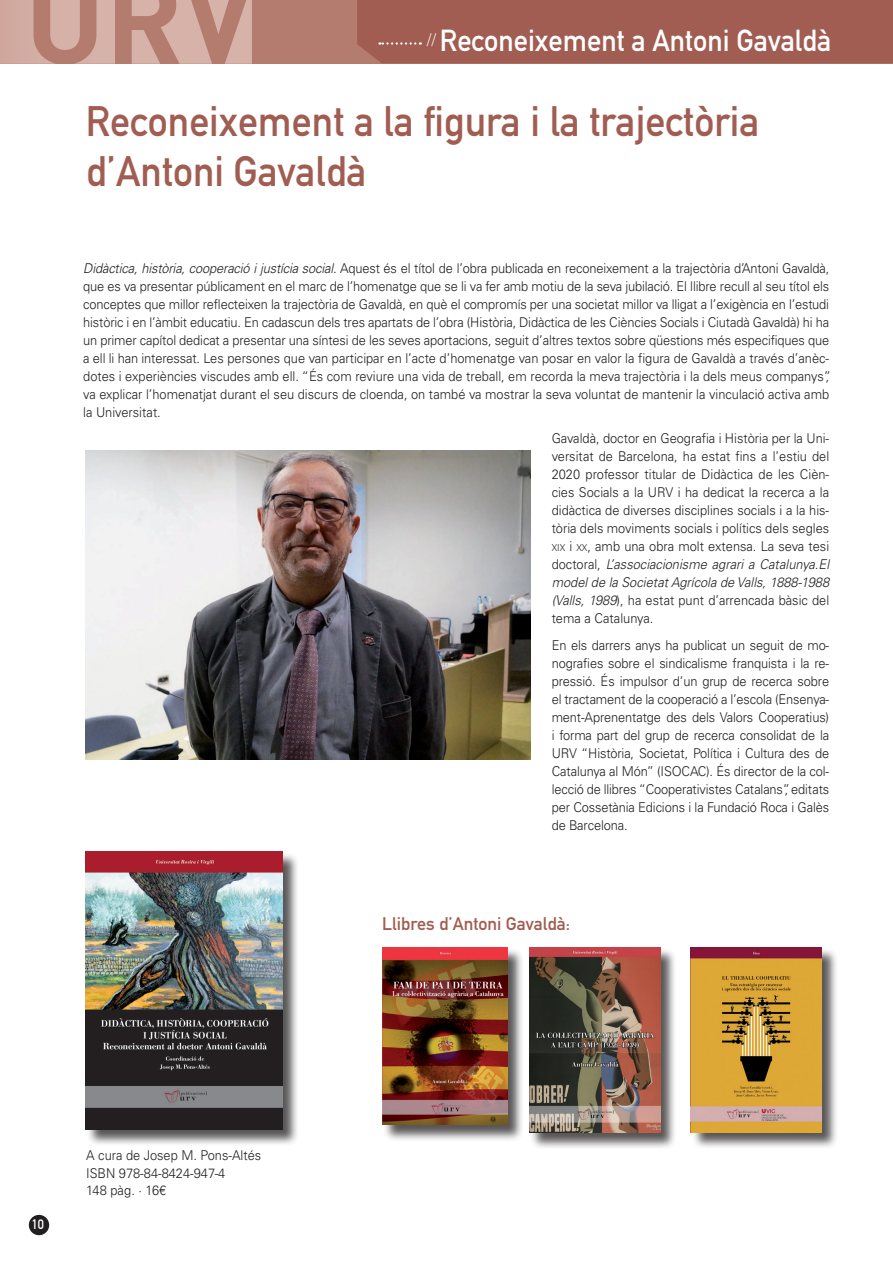
<style>
.page{position:relative;width:893px;height:1263px;background:#fff}
.page>*{position:absolute;margin:0;border:0;box-sizing:border-box;transform-origin:0 0}
.t1{font:42px/50.4px "DIN Mittelschrift";color:#a15d51;scale:.95 1}
.t2{font:30px "DIN Mittelschrift";color:#fff;scale:.95 1}
.t3{font:18px "DIN Mittelschrift";color:#a15d51}
.t4{font:300 13.5px/18px "Univers";letter-spacing:-.01em;color:#231f20;scale:.95 1}
.t5{font:13.5px "DIN Mittelschrift";color:#fff;scale:.95 1}
.s1{font-style:italic}
.s2{font-size:9.45px}
</style>
<div class="page">
<div style="left:28px;top:1214px;width:22px;height:22px;background:#231f20;border-radius:50%"></div>
<div style="left:27px;top:1212px;width:24px;height:25px;border:2px solid #fff;border-radius:50%"></div>
<div style="left:0;top:0;width:893px;height:63px;background:#b47c6f"></div>
<div style="left:357px;top:0;width:536px;height:63px;background:#a15d51"></div>
<img style="left:0;top:0;width:252px;height:64px">
<img style="left:85px;top:451px;width:445px;height:308px">
<div style="left:86px;top:852px;width:214px;height:294px;background:#231f20;opacity:.75"></div>
<img style="left:86px;top:852px;width:197px;height:278px">
<div style="left:382px;top:948px;width:142px;height:194px;background:#231f20;opacity:.75"></div>
<img style="left:382px;top:947px;width:125px;height:178px">
<div style="left:530px;top:948px;width:147px;height:201px;background:#231f20;opacity:.75"></div>
<img style="left:529px;top:947px;width:131px;height:186px">
<div style="left:691px;top:948px;width:147px;height:201px;background:#231f20;opacity:.75"></div>
<img style="left:691px;top:947px;width:131px;height:185px">
<h2 class="t2" style="left:427px;top:23px;width:427px"><sup>//</sup> Reconeixement a Antoni Gavaldà</h2>
<h1 class="t1" style="left:86px;top:96px;width:710px">Reconeixement a la figura i la trajectòria d’Antoni Gavaldà</h1>
<p class="t4" style="left:83px;top:259px;width:788px"><span class="s1">Didàctica, història, cooperació i justícia social.</span> Aquest és el títol de l’obra publicada en reconeixement a la trajectòria d’Antoni Gavaldà, que es va presentar públicament en el marc de l’homenatge que se li va fer amb motiu de la seva jubilació. El llibre recull al seu títol els conceptes que millor reflecteixen la trajectòria de Gavaldà, en què el compromís per una societat millor va lligat a l’exigència en l’estudi històric i en l’àmbit educatiu. En cadascun dels tres apartats de l’obra (Història, Didàctica de les Ciències Socials i Ciutadà Gavaldà) hi ha un primer capítol dedicat a presentar una síntesi de les seves aportacions, seguit d’altres textos sobre qüestions més especifiques que a ell li han interessat. Les persones que van participar en l’acte d’homenatge van posar en valor la figura de Gavaldà a través d’anèc&shy;dotes i experiències viscudes amb ell. “És com reviure una vida de treball, em recorda la meva trajectòria i la dels meus companys”, va explicar l’homenatjat durant el seu discurs de cloenda, on també va mostrar la seva voluntat de mantenir la vinculació activa amb la Universitat.</p>
<p class="t4" style="left:552px;top:430px;width:294px;text-align:justify">Gavaldà, doctor en Geografia i Història per la Uni&shy;versitat de Barcelona, ha estat fins a l’estiu del 2020 professor titular de Didàctica de les Cièn&shy;cies Socials a la URV i ha dedicat la recerca a la didàctica de diverses disciplines socials i a la his&shy;tòria dels moviments socials i polítics dels segles <span class="s2">XIX</span> i <span class="s2">XX</span>, amb una obra molt extensa. La seva tesi doctoral, <span class="s1">L’associacionisme agrari a Catalunya.El model de la Societat Agrícola de Valls, 1888-1988 (Valls, 1989</span>), ha estat punt d’arrencada bàsic del tema a Catalunya.</p>
<p class="t4" style="left:552px;top:636px;width:294px;text-align:justify">En els darrers anys ha publicat un seguit de mo&shy;nografies sobre el sindicalisme franquista i la re&shy;pressió. És impulsor d’un grup de recerca sobre el tractament de la cooperació a l’escola (Ensenya&shy;ment-Aprenentatge des dels Valors Cooperatius) i forma part del grup de recerca consolidat de la URV “Història, Societat, Política i Cultura des de Catalunya al Món” (ISOCAC). És director de la col· lecció de llibres “Cooperativistes Catalans”, editats per Cossetània Edicions i la Fundació Roca i Galès de Barcelona.</p>
<h3 class="t3" style="left:382px;top:913px;width:189px">Llibres d’Antoni Gavaldà:</h3>
<p class="t5" style="left:32px;top:1216px;width:14px">10</p>
<p class="t4" style="left:86px;top:1146px;width:186px">A cura de Josep M. Pons-Altés<br>ISBN 978-84-8424-947-4</p>
<p class="t4" style="left:86px;top:1181px;width:86px">148 pàg. · 16€</p>
</div>
